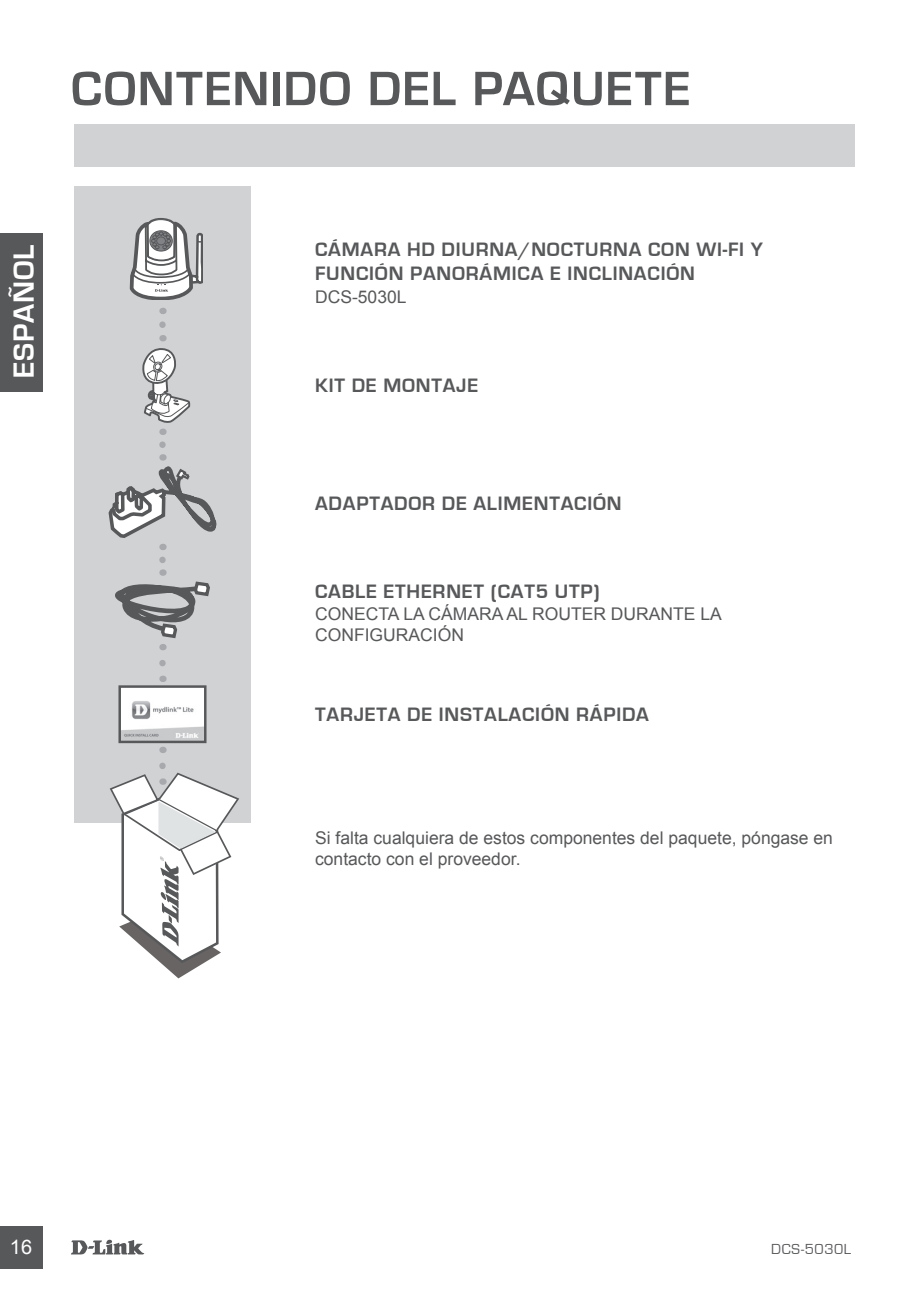
<style>
.page{position:relative;width:922px;height:1297px;background:#fff}
.page>*{position:absolute;margin:0;border:0;box-sizing:border-box;transform-origin:0 0}
.t1{font:700 50px "Eurostile";letter-spacing:.03em;color:#57585a}
.t2{font:700 30px "Eurostile";letter-spacing:.03em;color:#fff}
.t3{font:700 20px/24px "Eurostile";letter-spacing:.04em;color:#57585a}
.t4{font:20px "Arial";color:#fff}
.t5{font:17.5px/21px "Arial";color:#57585a}
.t6{font:15px "Eurostile";letter-spacing:.04em;color:#57585a}
</style>
<div class="page">
<svg style="left:71px;top:1239px;width:73px;height:15px"></svg>
<div style="left:0;top:1226px;width:43px;height:43px;background:#57585a"></div>
<div style="left:0;top:233px;width:43px;height:159px;background:#57585a"></div>
<div style="left:75px;top:124px;width:779px;height:43px;background:#d1d2d4"></div>
<div style="left:74px;top:186px;width:177px;height:636px;background:#d1d2d4"></div>
<svg style="left:108px;top:218px;width:109px;height:464px"></svg>
<svg style="left:110px;top:766px;width:129px;height:212px"></svg>
<img style="left:121px;top:688px;width:82px;height:50px">
<div style="left:118px;top:685px;width:88px;height:58px;border:2px solid #57585a"></div>
<h1 class="t1" style="left:71px;top:61px;width:621px">CONTENIDO DEL PAQUETE</h1>
<h2 class="t2" style="left:7px;top:378px;width:134px;rotate:-90deg">ESPAÑOL</h2>
<p class="t3" style="left:315px;top:238px;width:449px">CÁMARA HD DIURNA/NOCTURNA CON WI-FI Y<br>FUNCIÓN PANORÁMICA E INCLINACIÓN</p>
<p class="t5" style="left:315px;top:286px;width:93px">DCS-5030L</p>
<p class="t3" style="left:315px;top:374px;width:165px">KIT DE MONTAJE</p>
<p class="t3" style="left:315px;top:492px;width:308px">ADAPTADOR DE ALIMENTACIÓN</p>
<p class="t3" style="left:315px;top:579px;width:286px">CABLE ETHERNET (CAT5 UTP)</p>
<p class="t5" style="left:315px;top:603px;width:408px">CONECTA LA CÁMARA AL ROUTER DURANTE LA<br>CONFIGURACIÓN</p>
<p class="t3" style="left:315px;top:703px;width:335px">TARJETA DE INSTALACIÓN RÁPIDA</p>
<p class="t5" style="left:315px;top:828px;width:519px">Si falta cualquiera de estos componentes del paquete, póngase en contacto con el proveedor.</p>
<p class="t4" style="left:10px;top:1234px;width:24px">16</p>
<p class="t6" style="left:771px;top:1241px;width:81px">DCS-5030L</p>
</div>
